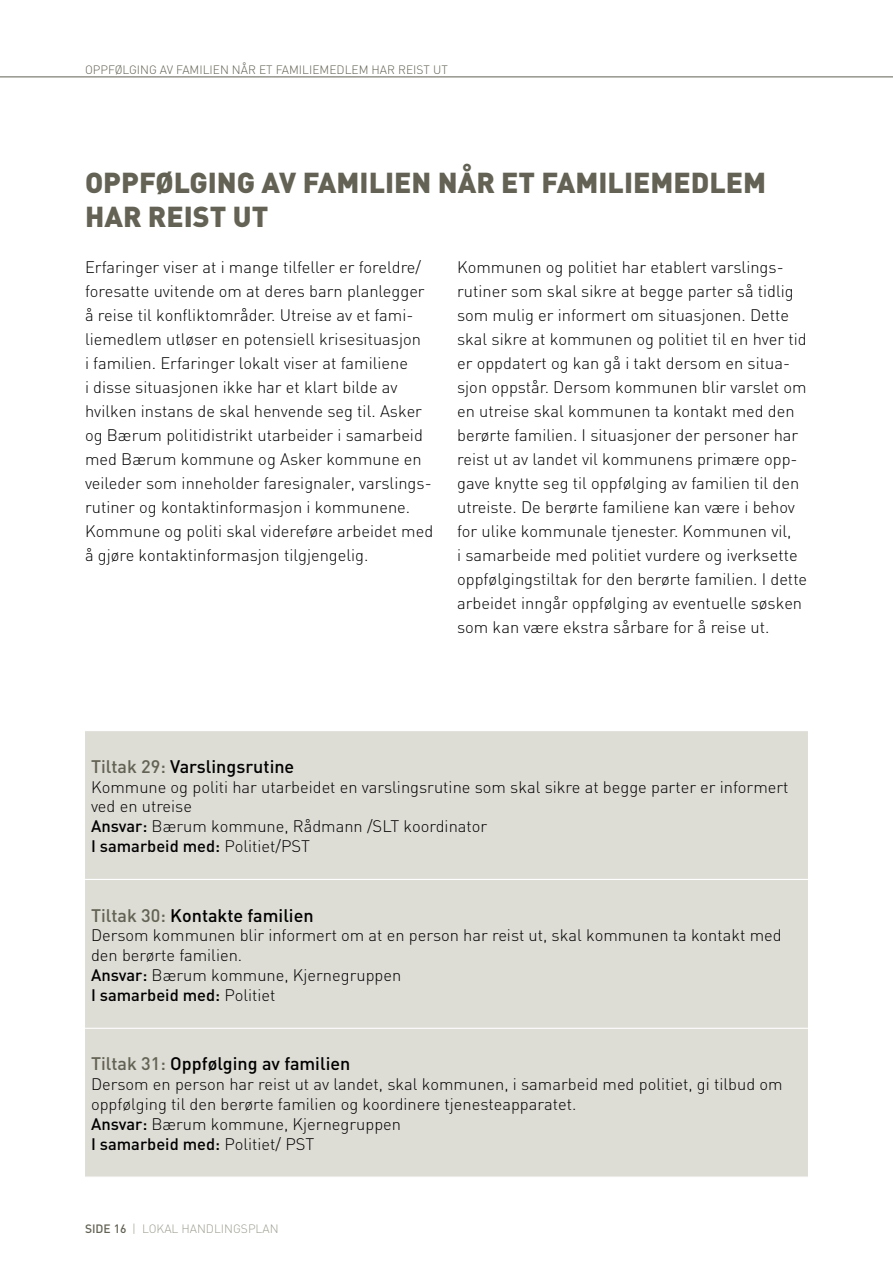
<style>
.page{position:relative;width:893px;height:1263px;background:#fff}
.page>*{position:absolute;margin:0;border:0;box-sizing:border-box;transform-origin:0 0}
.t1{font:900 28.5px/34.2px "DIN";color:#636254}
.t2{font:500 18px "DIN";color:#000}
.t3{font:300 16.5px/24px "DIN";color:#000}
.t4{font:300 12px "DIN";color:#636254}
.t5{font:300 12px "DIN";color:#9e9e92}
.s1{color:#636254}
.s2{font-weight:500}
.s3{font-weight:500;color:#636254}
</style>
<div class="page">
<hr style="left:0;top:77px;width:893px;height:1px;background:#636254">
<div style="left:85px;top:731px;width:723px;height:445px;background:#dddcd5"></div>
<hr style="left:85px;top:879px;width:723px;height:1px;background:#fff">
<hr style="left:85px;top:1028px;width:723px;height:1px;background:#fff">
<p class="t4" style="left:85px;top:62px;width:236px">Oppfølging av fam ilien når et fam ilieme</p>
<p class="t4" style="left:337px;top:62px;width:105px">dlem har reist ut</p>
<h1 class="t1" style="left:85px;top:165px;width:683px">OPPFØLGING AV FAMILIEN NÅR ET FAMILIEMEDLEM<br>HAR REIST UT</h1>
<p class="t3" style="left:85px;top:254px;width:350px">Erfaringer viser at i mange tilfeller er foreldre/ foresatte uvitende om at deres barn planlegger å reise til konfliktområder. Utreise av et fami&shy;liemedlem utløser en potensiell krisesituasjon<br>i familien. Erfaringer lokalt viser at familiene<br>i disse situasjonen ikke har et klart bilde av hvilken instans de skal henvende seg til. Asker og Bærum politidistrikt utarbeider i samarbeid med Bærum kommune og Asker kommune en veileder som inneholder faresignaler, varslings&shy;rutiner og kontaktinformasjon i kommunene.<br>Kommune og politi skal videreføre arbeidet med å gjøre kontaktinformasjon tilgjengelig.</p>
<p class="t3" style="left:457px;top:254px;width:352px">Kommunen og politiet har etablert varslings&shy;rutiner som skal sikre at begge parter så tidlig som mulig er informert om situasjonen. Dette skal sikre at kommunen og politiet til en hver tid er oppdatert og kan gå i takt dersom en situa&shy;sjon oppstår. Dersom kommunen blir varslet om en utreise skal kommunen ta kontakt med den berørte familien. I situasjoner der personer har reist ut av landet vil kommunens primære opp&shy;gave knytte seg til oppfølging av familien til den utreiste. De berørte familiene kan være i behov for ulike kommunale tjenester. Kommunen vil,<br>i samarbeide med politiet vurdere og iverksette oppfølgingstiltak for den berørte familien. I dette arbeidet inngår oppfølging av eventuelle søsken som kan være ekstra sårbare for å reise ut.</p>
<p class="t2" style="left:91px;top:754px;width:205px"><span class="s1">Tiltak 29:</span> Varslingsrutine</p>
<p class="t3" style="left:91px;top:776px;width:699px;line-height:19.8px">Kommune og politi har utarbeidet en varslingsrutine som skal sikre at begge parter er informert ved en utreise<br><span class="s2">Ansvar:</span> Bærum kommune, Rådmann /SLT koordinator<br><span class="s2">I samarbeid med:</span> Politiet/PST</p>
<p class="t2" style="left:91px;top:903px;width:224px"><span class="s1">Tiltak 30:</span> Kontakte familien</p>
<p class="t3" style="left:91px;top:925px;width:692px;line-height:19.8px">Dersom kommunen blir informert om at en person har reist ut, skal kommunen ta kontakt med den berørte familien.<br><span class="s2">Ansvar:</span> Bærum kommune, Kjernegruppen<br><span class="s2">I samarbeid med:</span> Politiet</p>
<p class="t2" style="left:91px;top:1052px;width:261px"><span class="s1">Tiltak 31:</span> Oppfølging av familien</p>
<p class="t3" style="left:91px;top:1074px;width:693px;line-height:19.8px">Dersom en person har reist ut av landet, skal kommunen, i samarbeid med politiet, gi tilbud om oppfølging til den berørte familien og koordinere tjenesteapparatet.<br><span class="s2">Ansvar:</span> Bærum kommune, Kjernegruppen<br><span class="s2">I samarbeid med:</span> Politiet/ PST</p>
<p class="t5" style="left:85px;top:1221px;width:195px"><span class="s3">side 16</span> | lokal handlingsplan</p>
</div>
